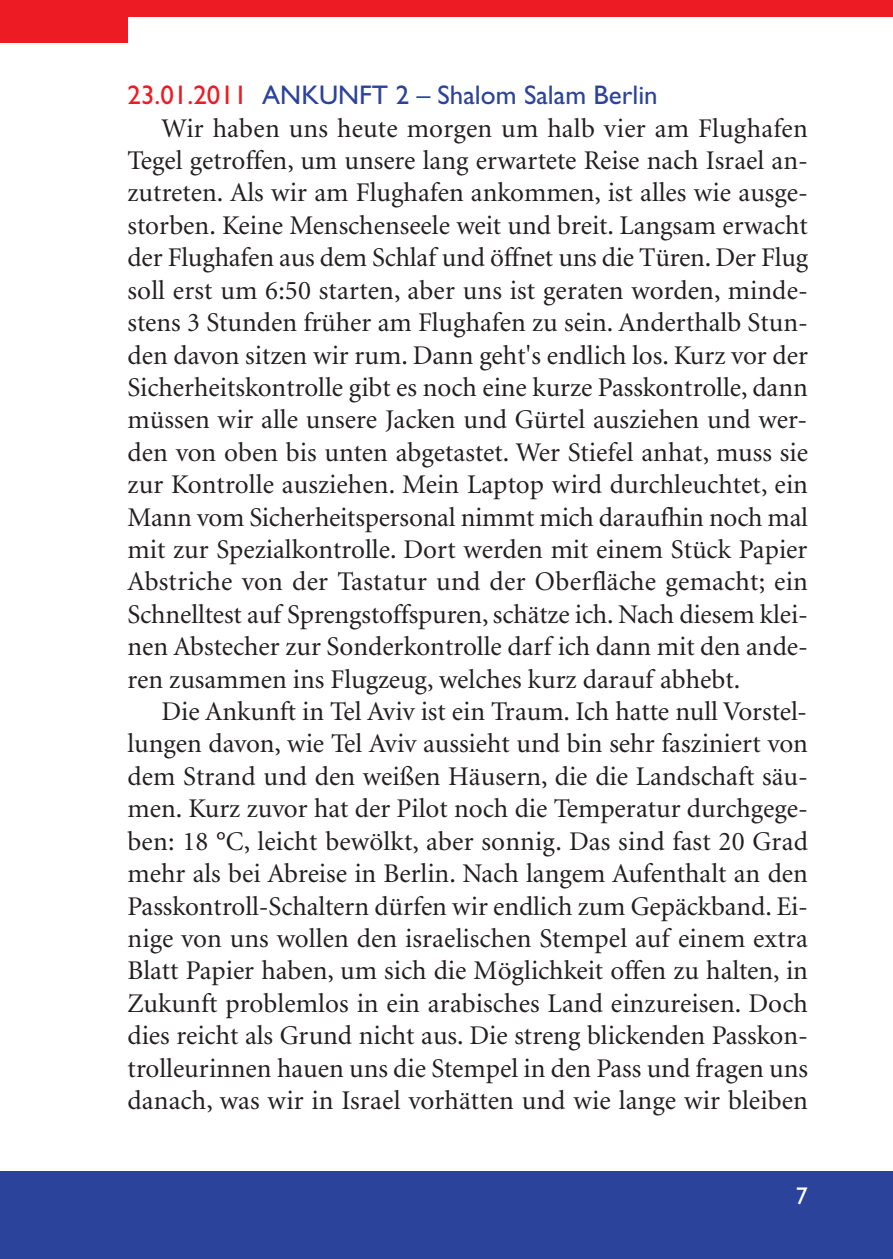
<style>
.page{position:relative;width:893px;height:1259px;background:#fff}
.page>*{position:absolute;margin:0;border:0;box-sizing:border-box;transform-origin:0 0}
.t1{font:27px/32.4px "Minion";color:#231f20;text-align:justify}
.t2{font:27px "Gill Sans";color:#2c439b}
.t3{font:24px "Gill Sans TT";color:#fff}
.s1{color:#ed1c24}
</style>
<div class="page">
<div style="left:0;top:1171px;width:893px;height:87px;background:#2c439b"></div>
<div style="left:111px;top:0;width:782px;height:17px;background:#ed1c24"></div>
<div style="left:0;top:0;width:128px;height:43px;background:#ed1c24"></div>
<p class="t2" style="left:128px;top:86px;width:532px"><span class="s1">23.01.2011</span> ANKUNFT 2 – Shalom Salam Berlin</p>
<p class="t1" style="left:128px;top:114px;width:682px;text-indent:34px">Wir haben uns heute morgen um halb vier am Flughafen Tegel getroffen, um unsere lang erwartete Reise nach Israel an&shy;zutreten. Als wir am Flughafen ankommen, ist alles wie ausge&shy;storben. Keine Menschenseele weit und breit. Langsam erwacht der Flughafen aus dem Schlaf und öffnet uns die Türen. Der Flug soll erst um 6:50 starten, aber uns ist geraten worden, minde&shy;stens 3 Stunden früher am Flughafen zu sein. Anderthalb Stun&shy;den davon sitzen wir rum. Dann geht's endlich los. Kurz vor der Sicherheitskontrolle gibt es noch eine kurze Passkontrolle, dann müssen wir alle unsere Jacken und Gürtel ausziehen und wer&shy;den von oben bis unten abgetastet. Wer Stiefel anhat, muss sie zur Kontrolle ausziehen. Mein Laptop wird durchleuchtet, ein Mann vom Sicher heitspersonal nimmt mich daraufhin noch mal mit zur Spezialkontrolle. Dort werden mit einem Stück Papier Abstriche von der Tastatur und der Oberfläche gemacht; ein Schnelltest auf Spreng stoffspuren, schätze ich. Nach diesem klei&shy;nen Abstecher zur Sonderkontrolle darf ich dann mit den ande&shy;ren zusammen ins Flugzeug, welches kurz darauf abhebt.</p>
<p class="t1" style="left:128px;top:697px;width:682px;text-indent:34px">Die Ankunft in Tel Aviv ist ein Traum. Ich hatte null Vorstel&shy;lungen davon, wie Tel Aviv aussieht und bin sehr fasziniert von dem Strand und den weißen Häusern, die die Land schaft säu&shy;men. Kurz zuvor hat der Pilot noch die Temperatur durchgege&shy;ben: 18 °C, leicht bewölkt, aber sonnig. Das sind fast 20 Grad mehr als bei Abreise in Berlin. Nach langem Aufenthalt an den Passkontroll-Schaltern dürfen wir endlich zum Gepäckband. Ei&shy;nige von uns wollen den israelischen Stempel auf einem extra Blatt Papier haben, um sich die Möglichkeit offen zu halten, in Zukunft problemlos in ein arabisches Land einzureisen. Doch dies reicht als Grund nicht aus. Die streng blickenden Passkon&shy;trolleurinnen hauen uns die Stempel in den Pass und fragen uns danach, was wir in Israel vorhätten und wie lange wir bleiben</p>
<p class="t3" style="left:796px;top:1182px;width:13px">7</p>
</div>
